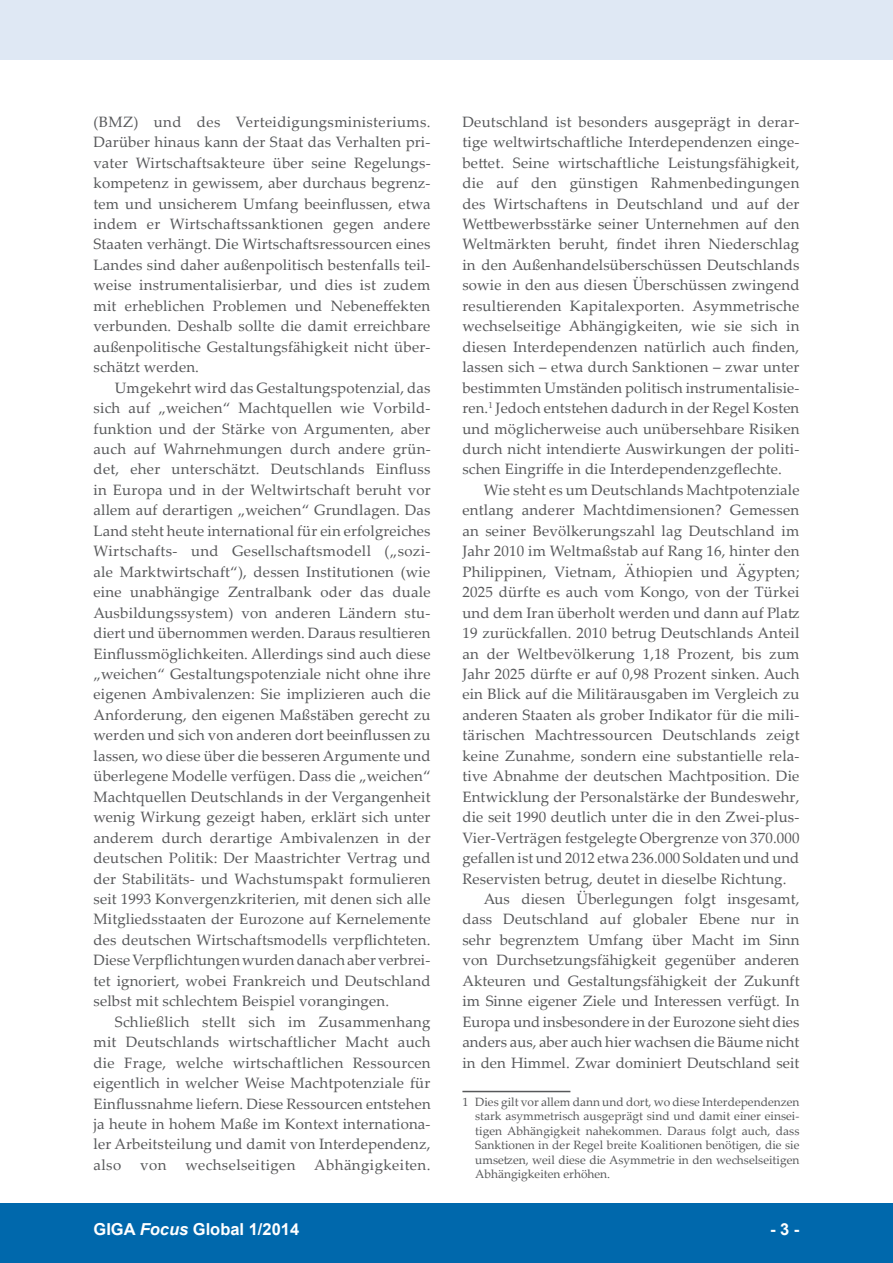
<style>
.page{position:relative;width:893px;height:1263px;background:#fff}
.page>*{position:absolute;margin:0;border:0;box-sizing:border-box;transform-origin:0 0}
.t1{font:700 16.5px "Arial";color:#fff}
.t2{font:15px/20.4px "Palatino Linotype";letter-spacing:.01em;color:#57585a;text-align:justify}
.t3{font:15px "Palatino Linotype";letter-spacing:.03em;color:#57585a}
.t4{font:12px/14.4px "Palatino Linotype";color:#57585a;text-align:justify}
.s1{font-style:italic}
</style>
<div class="page">
<div style="left:0;top:1203px;width:893px;height:60px;background:#0068ac"></div>
<div style="left:0;top:0;width:893px;height:60px;background:#dfe8f4"></div>
<hr style="left:462px;top:1091px;width:108px;height:1px;background:#57585a">
<p class="t2" style="left:94px;top:111px;width:339px">(BMZ) und des Verteidigungsministeriums.<br>Darüber hinaus kann der Staat das Verhalten pri&shy;vater Wirtschaftsakteure über seine Regelungs&shy;kompetenz in gewissem, aber durchaus begrenz&shy;tem und unsicherem Umfang beeinflussen, etwa indem er Wirtschaftssanktionen gegen andere Staaten verhängt. Die Wirtschaftsressourcen eines Landes sind daher außenpolitisch bestenfalls teil&shy;weise instrumentalisierbar, und dies ist zudem mit erheblichen Problemen und Nebeneffekten verbunden. Deshalb sollte die damit erreichbare außenpolitische Gestaltungsfähigkeit nicht über&shy;schätzt werden.</p>
<p class="t2" style="left:94px;top:377px;width:339px;text-indent:21px">Umgekehrt wird das Gestaltungspotenzial, das sich auf „weichen“ Machtquellen wie Vorbild&shy;funktion und der Stärke von Argumenten, aber auch auf Wahrnehmungen durch andere grün&shy;det, eher unterschätzt. Deutschlands Einfluss in Europa und in der Weltwirtschaft beruht vor allem auf derartigen „weichen“ Grundlagen. Das Land steht heute international für ein erfolgreiches Wirtschafts- und Gesellschaftsmodell („sozi&shy;ale Marktwirtschaft“), dessen Institutionen (wie eine unabhängige Zentralbank oder das duale Ausbildungssystem) von anderen Ländern stu&shy;diert und übernommen werden. Daraus resultieren Einflussmöglichkeiten. Allerdings sind auch diese „weichen“ Gestaltungspotenziale nicht ohne ihre eigenen Ambivalenzen: Sie implizieren auch die Anforderung, den eigenen Maßstäben gerecht zu werden und sich von anderen dort beeinflussen zu lassen, wo diese über die besseren Argumente und überlegene Modelle verfügen. Dass die „weichen“ Machtquellen Deutschlands in der Vergangenheit wenig Wirkung gezeigt haben, erklärt sich unter anderem durch derartige Ambivalenzen in der deutschen Politik: Der Maastrichter Vertrag und der Stabilitäts- und Wachstumspakt formulieren seit 1993 Konvergenzkriterien, mit denen sich alle Mitgliedsstaaten der Eurozone auf Kernelemente des deutschen Wirtschaftsmodells verpflichteten.<br>Diese Verpflichtungen wurden danach aber verbrei&shy;tet ignoriert, wobei Frankreich und Deutschland selbst mit schlechtem Beispiel vorangingen.</p>
<p class="t2" style="left:94px;top:1011px;width:339px;text-indent:21px">Schließlich stellt sich im Zusammenhang mit Deutschlands wirtschaftlicher Macht auch die Frage, welche wirtschaftlichen Ressourcen eigentlich in welcher Weise Machtpotenziale für Einflussnahme liefern. Diese Ressourcen entstehen ja heute in hohem Maße im Kontext internationa&shy;ler Arbeitsteilung und damit von Interdependenz, also</p>
<p class="t2" style="left:140px;top:1154px;width:28px">von</p>
<p class="t3" style="left:185px;top:1154px;width:247px">wechselseitigen Abhängigkeiten.</p>
<p class="t2" style="left:462px;top:111px;width:339px">Deutschland ist besonders ausgeprägt in derar&shy;tige weltwirtschaftliche Interdependenzen einge&shy;bettet. Seine wirtschaftliche Leistungsfähigkeit, die auf den günstigen Rahmenbedingungen des Wirtschaftens in Deutschland und auf der Wettbewerbsstärke seiner Unternehmen auf den Weltmärkten beruht, findet ihren Niederschlag in den Außenhandelsüberschüssen Deutschlands sowie in den aus diesen Überschüssen zwingend resultierenden Kapitalexporten. Asymmetrische wechselseitige Abhängigkeiten, wie sie sich in diesen Interdependenzen natürlich auch finden, lassen sich – etwa durch Sanktionen – zwar unter bestimmten Umständen politisch instrumentalisie&shy;ren.<sup>1</sup> Jedoch entstehen dadurch in der Regel Kosten und möglicherweise auch unübersehbare Risiken durch nicht intendierte Auswirkungen der politi&shy;schen Eingriffe in die Interdependenzgeflechte.</p>
<p class="t2" style="left:484px;top:479px;width:317px">Wie steht es um Deutschlands Machtpotenziale</p>
<p class="t2" style="left:462px;top:499px;width:338px">entlang anderer Machtdimensionen? Gemessen</p>
<p class="t2" style="left:462px;top:520px;width:338px">an seiner Bevölkerungszahl lag Deutschland im</p>
<p class="t2" style="left:462px;top:540px;width:338px">Jahr 2010 im Weltmaßstab auf Rang 16, hinter den</p>
<p class="t2" style="left:462px;top:561px;width:339px">Philippinen, Vietnam, Äthiopien und Ägypten;</p>
<p class="t2" style="left:462px;top:581px;width:338px">2025 dürfte es auch vom Kongo, von der Türkei</p>
<p class="t2" style="left:462px;top:602px;width:338px">und dem Iran überholt werden und dann auf Platz</p>
<p class="t2" style="left:462px;top:622px;width:338px">19 zurückfallen. 2010 betrug Deutschlands Anteil</p>
<p class="t2" style="left:462px;top:643px;width:339px">an der Weltbevölkerung 1,18 Prozent, bis zum</p>
<p class="t2" style="left:462px;top:663px;width:338px">Jahr 2025 dürfte er auf 0,98 Prozent sinken. Auch</p>
<p class="t2" style="left:462px;top:683px;width:338px">ein Blick auf die Militärausgaben im Vergleich zu</p>
<p class="t2" style="left:462px;top:704px;width:338px">anderen Staaten als grober Indikator für die mili-</p>
<p class="t2" style="left:462px;top:724px;width:339px">tärischen Machtressourcen Deutschlands zeigt</p>
<p class="t2" style="left:462px;top:745px;width:339px">keine Zunahme, sondern eine substantielle rela-</p>
<p class="t2" style="left:462px;top:765px;width:338px">tive Abnahme der deutschen Machtposition. Die</p>
<p class="t2" style="left:462px;top:786px;width:338px">Entwicklung der Personalstärke der Bundeswehr,</p>
<p class="t2" style="left:462px;top:806px;width:338px">die seit 1990 deutlich unter die in den Zwei-plus-</p>
<p class="t2" style="left:462px;top:827px;width:339px">Vier-Verträgen festgelegte Obergrenze von 370.000</p>
<p class="t2" style="left:462px;top:847px;width:338px">gefallen ist und 2012 etwa 236.000 Soldaten und und</p>
<p class="t2" style="left:462px;top:868px;width:326px">Reservisten betrug, deutet in dieselbe Richtung.</p>
<p class="t2" style="left:484px;top:888px;width:317px">Aus diesen Überlegungen folgt insgesamt,</p>
<p class="t2" style="left:462px;top:908px;width:338px">dass Deutschland auf globaler Ebene nur in</p>
<p class="t2" style="left:462px;top:929px;width:339px">sehr begrenztem Umfang über Macht im Sinn</p>
<p class="t2" style="left:462px;top:949px;width:338px">von Durchsetzungsfähigkeit gegenüber anderen</p>
<p class="t2" style="left:462px;top:970px;width:339px">Akteuren und Gestaltungsfähigkeit der Zukunft</p>
<p class="t2" style="left:462px;top:990px;width:338px">im Sinne eigener Ziele und Interessen verfügt. In</p>
<p class="t2" style="left:462px;top:1011px;width:338px">Europa und insbesondere in der Eurozone sieht dies</p>
<p class="t2" style="left:462px;top:1031px;width:338px">anders aus, aber auch hier wachsen die Bäume nicht</p>
<p class="t2" style="left:462px;top:1052px;width:338px">in den Himmel. Zwar dominiert Deutschland seit</p>
<p class="t4" style="left:475px;top:1094px;width:326px;text-indent:-13px">1 Dies gilt vor allem dann und dort, wo diese Interdependenzen stark asymmetrisch ausgeprägt sind und damit einer einsei&shy;tigen Abhängigkeit nahekommen. Daraus folgt auch, dass Sanktionen in der Regel breite Koalitionen benötigen, die sie umsetzen, weil diese die Asymmetrie in den wechselseitigen Abhängigkeiten erhöhen.</p>
<p class="t1" style="left:94px;top:1218px;width:207px">GIGA <span class="s1">Focus</span> Global 1/2014</p>
<p class="t1" style="left:770px;top:1218px;width:31px">- 3 -</p>
</div>
